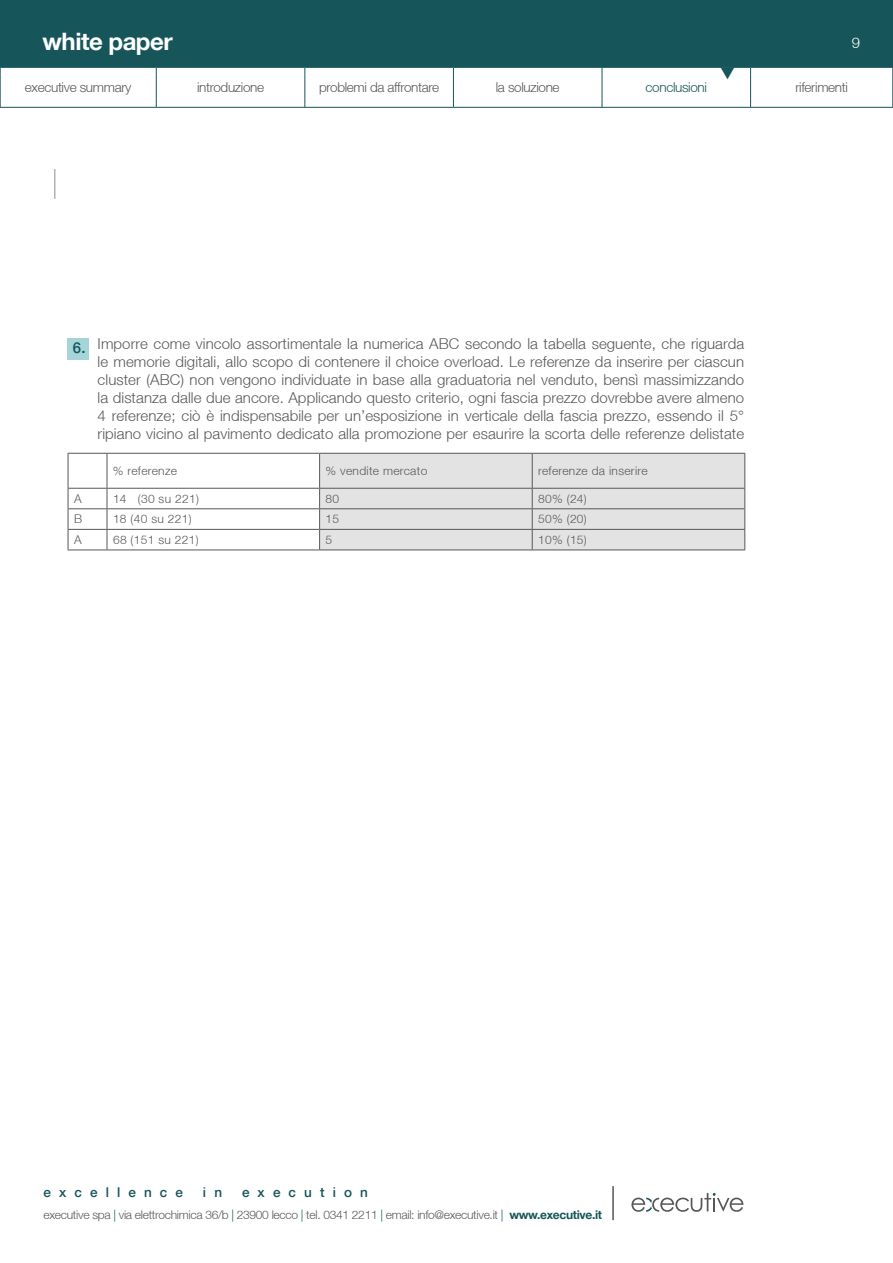
<style>
.page{position:relative;width:893px;height:1263px;background:#fff}
.page>*{position:absolute;margin:0;border:0;box-sizing:border-box;transform-origin:0 0}
.t1{font:700 24px "Helvetica Neue";letter-spacing:-.02em;color:#fff}
.t2{font:300 15px/18px "Helvetica Neue";letter-spacing:.005em;color:#575756;text-align:justify}
.t3{font:300 15px "Helvetica Neue";color:#fff}
.t4{font:300 13.5px "Helvetica Neue";letter-spacing:-.025em;color:#575756}
.t5{font:500 13.5px "Helvetica Neue";letter-spacing:.6em;color:#16555a}
.t6{font:300 13.5px "Helvetica Neue";letter-spacing:-.025em;color:#16555a}
.t7{font:300 12px "Helvetica Neue";letter-spacing:-.025em;color:#575756}
.t8{font:300 12px "Helvetica Neue";letter-spacing:.025em;color:#575756}
.t9{font:300 12px "Helvetica Neue";letter-spacing:.005em;color:#575756}
.s1{font-weight:500;color:#16555a}
.s2{color:#16555a}
.s3{font-weight:700;color:#16555a}
</style>
<div class="page">
<svg style="left:631px;top:1193px;width:112px;height:19px"></svg>
<hr style="left:612px;top:1186px;width:2px;height:34px;background:#575756">
<div style="left:0;top:0;width:893px;height:67px;background:#16555a"></div>
<hr style="left:54px;top:169px;width:2px;height:30px;background:#b3b2b2">
<hr style="left:0;top:67px;width:156px;height:1px;background:#16555a">
<hr style="left:0;top:68px;width:1px;height:39px;background:#16555a">
<hr style="left:156px;top:67px;width:149px;height:1px;background:#16555a">
<hr style="left:305px;top:67px;width:148px;height:1px;background:#16555a">
<hr style="left:453px;top:67px;width:149px;height:1px;background:#16555a">
<hr style="left:602px;top:67px;width:149px;height:1px;background:#16555a">
<hr style="left:751px;top:67px;width:142px;height:1px;background:#16555a">
<hr style="left:892px;top:68px;width:1px;height:39px;background:#16555a">
<hr style="left:0;top:107px;width:156px;height:1px;background:#16555a">
<hr style="left:156px;top:107px;width:149px;height:1px;background:#16555a">
<hr style="left:305px;top:107px;width:148px;height:1px;background:#16555a">
<hr style="left:453px;top:107px;width:149px;height:1px;background:#16555a">
<hr style="left:602px;top:107px;width:149px;height:1px;background:#16555a">
<hr style="left:751px;top:107px;width:142px;height:1px;background:#16555a">
<hr style="left:156px;top:68px;width:1px;height:39px;background:#16555a">
<hr style="left:305px;top:68px;width:1px;height:39px;background:#16555a">
<hr style="left:453px;top:68px;width:1px;height:39px;background:#16555a">
<hr style="left:602px;top:68px;width:1px;height:39px;background:#16555a">
<hr style="left:750px;top:68px;width:1px;height:39px;background:#16555a">
<div style="left:68px;top:338px;width:21px;height:21px;background:#a5d5d9"></div>
<hr style="left:68px;top:453px;width:39px;height:1px;background:#575756">
<hr style="left:68px;top:454px;width:1px;height:34px;background:#575756">
<hr style="left:107px;top:453px;width:213px;height:1px;background:#575756">
<hr style="left:107px;top:454px;width:1px;height:34px;background:#575756">
<hr style="left:68px;top:488px;width:39px;height:1px;background:#575756">
<hr style="left:107px;top:488px;width:213px;height:1px;background:#575756">
<hr style="left:68px;top:508px;width:39px;height:1px;background:#575756">
<hr style="left:107px;top:508px;width:213px;height:1px;background:#575756">
<hr style="left:68px;top:529px;width:39px;height:1px;background:#575756">
<svg style="left:68px;top:489px;width:1px;height:61px"></svg>
<hr style="left:107px;top:529px;width:213px;height:1px;background:#575756">
<svg style="left:107px;top:489px;width:1px;height:61px"></svg>
<svg style="left:319px;top:453px;width:426px;height:97px;background:#dcdcdb"></svg>
<hr style="left:68px;top:550px;width:39px;height:1px;background:#575756">
<hr style="left:107px;top:550px;width:213px;height:1px;background:#575756">
<hr style="left:320px;top:550px;width:212px;height:1px;background:#575756">
<hr style="left:532px;top:550px;width:213px;height:1px;background:#575756">
<svg style="left:721px;top:67px;width:14px;height:1px"></svg>
<h1 class="t1" style="left:43px;top:26px;width:132px">white paper</h1>
<p class="t3" style="left:852px;top:33px;width:10px">9</p>
<p class="t4" style="left:25px;top:79px;width:108px">executive summary</p>
<p class="t4" style="left:197px;top:79px;width:69px">introduzione</p>
<p class="t4" style="left:319px;top:79px;width:121px">problemi da affrontare</p>
<p class="t4" style="left:496px;top:79px;width:65px">la soluzione</p>
<p class="t6" style="left:646px;top:79px;width:63px">conclusioni</p>
<p class="t4" style="left:795px;top:79px;width:54px">riferimenti</p>
<p class="t2" style="left:98px;top:334px;width:648px;text-indent:-25px"><span class="s1">6.</span> Imporre come vincolo assortimentale la numerica ABC secondo la tabella seguente, che riguarda le memorie digitali, allo scopo di contenere il choice overload. Le referenze da inserire per ciascun cluster (ABC) non vengono individuate in base alla graduatoria nel venduto, bensì massimizzando la distanza dalle due ancore. Applicando questo criterio, ogni fascia prezzo dovrebbe avere almeno 4 referenze; ciò è indispensabile per un’esposizione in verticale della fascia prezzo, essendo il 5° ripiano vicino al pavimento dedicato alla promozione per esaurire la scorta delle referenze delistate</p>
<p class="t8" style="left:113px;top:463px;width:66px">% referenze</p>
<p class="t8" style="left:326px;top:463px;width:103px">% vendite mercato</p>
<p class="t8" style="left:538px;top:463px;width:111px">referenze da inserire</p>
<p class="t9" style="left:74px;top:491px;width:9px">A</p>
<p class="t9" style="left:113px;top:491px;width:87px">14 (30 su 221)</p>
<p class="t9" style="left:326px;top:491px;width:15px">80</p>
<p class="t9" style="left:538px;top:491px;width:50px">80% (24)</p>
<p class="t9" style="left:74px;top:512px;width:10px">B</p>
<p class="t9" style="left:113px;top:512px;width:80px">18 (40 su 221)</p>
<p class="t9" style="left:326px;top:512px;width:15px">15</p>
<p class="t9" style="left:538px;top:512px;width:50px">50% (20)</p>
<p class="t9" style="left:74px;top:532px;width:9px">A</p>
<p class="t8" style="left:113px;top:532px;width:87px">68 (151 su 221)</p>
<p class="t9" style="left:326px;top:532px;width:8px">5</p>
<p class="t9" style="left:538px;top:532px;width:50px">10% (15)</p>
<p class="t5" style="left:44px;top:1184px;width:141px">excellence</p>
<p class="t5" style="left:203px;top:1184px;width:21px">i n</p>
<p class="t5" style="left:242px;top:1184px;width:127px">execution</p>
<p class="t7" style="left:44px;top:1208px;width:560px">executive spa <span class="s2">|</span> via elettrochimica 36/b <span class="s2">|</span> 23900 lecco <span class="s2">|</span> tel. 0341 2211 <span class="s2">|</span> email: info@executive.it <span class="s2">|</span> <span class="s3">www.executive.it</span></p>
</div>
